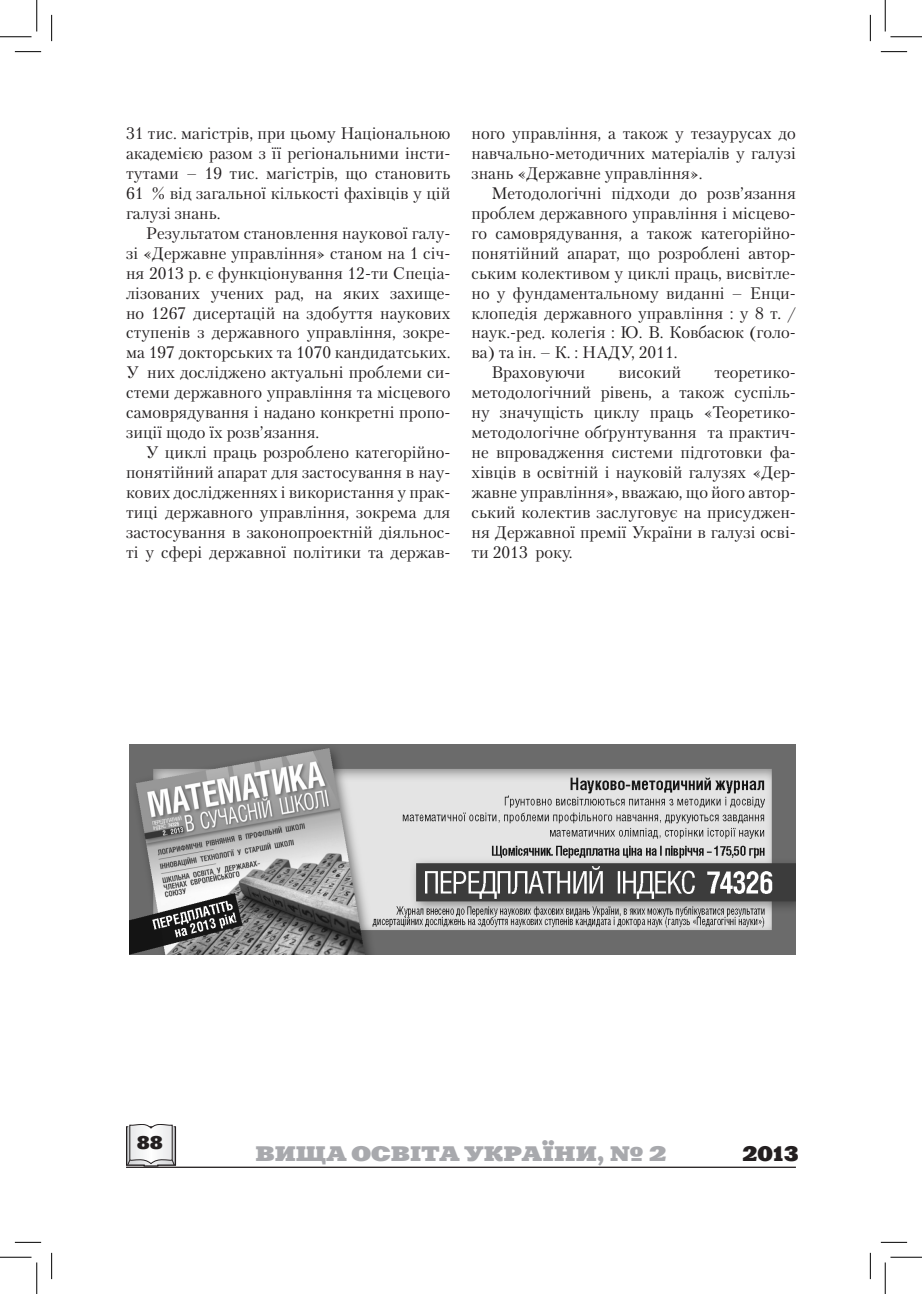
<style>
.page{position:relative;width:922px;height:1294px;background:#fff}
.page>*{position:absolute;margin:0;border:0;box-sizing:border-box;transform-origin:0 0}
.t1{font:700 21px "Xenia Extended C";color:#a8a9ad}
.t2{font:21px "Xenia Extended C";color:#231f20}
.t3{font:18.38px "Xenia Extended C";color:#231f20}
.Текст_базовый{font:16.62px/19.9px "Petersburg C";color:#231f20;text-align:justify}
</style>
<div class="page">
<hr style="left:126px;top:1166px;width:670px;height:2px;background:#231f20">
<svg style="left:126px;top:1124px;width:50px;height:42px"></svg>
<img style="left:129px;top:745px;width:667px;height:210px">
<svg style="left:15px;top:51px;width:26px;height:1px"></svg>
<svg style="left:881px;top:51px;width:26px;height:1px"></svg>
<svg style="left:15px;top:1242px;width:26px;height:1px"></svg>
<svg style="left:881px;top:1242px;width:26px;height:1px"></svg>
<svg style="left:51px;top:15px;width:1px;height:26px"></svg>
<svg style="left:51px;top:1253px;width:1px;height:26px"></svg>
<svg style="left:870px;top:15px;width:1px;height:26px"></svg>
<svg style="left:870px;top:1253px;width:1px;height:26px"></svg>
<hr style="left:0;top:36px;width:32px;height:1px;background:#000">
<hr style="left:890px;top:36px;width:32px;height:1px;background:#000">
<hr style="left:0;top:1257px;width:32px;height:1px;background:#000">
<hr style="left:890px;top:1257px;width:32px;height:1px;background:#000">
<hr style="left:36px;top:0;width:1px;height:32px;background:#000">
<hr style="left:36px;top:1262px;width:1px;height:32px;background:#000">
<hr style="left:885px;top:0;width:1px;height:32px;background:#000">
<hr style="left:885px;top:1262px;width:1px;height:32px;background:#000">
<p class="Текст_базовый" style="left:126px;top:123px;width:326px">31 тис. магістрів, при цьому Національною академією разом з її регіональними інсти&shy;тутами – 19 тис. магістрів, що становить 61 % від загальної кількості фахівців у цій галузі знань.</p>
<p class="Текст_базовый" style="left:126px;top:223px;width:326px;text-align:left;text-indent:20px">Результатом становлення наукової галу&shy;зі «Державне управління» станом на 1 січ&shy;ня 2013 р. є функціонування 12-ти Спеціа&shy;лізованих учених рад, на яких захище&shy;но 1267 дисертацій на здобуття наукових ступенів з державного управління, зокре&shy;ма 197 докторських та 1070 кандидатських.<br>У них досліджено актуальні проблеми си&shy;стеми державного управління та місцевого самоврядування і надано конкретні пропо&shy;зиції щодо їх розв’язання.</p>
<p class="Текст_базовый" style="left:126px;top:442px;width:326px;text-indent:20px">У циклі праць розроблено категорійно&shy;понятійний апарат для застосування в нау&shy;кових дослідженнях і використання у прак&shy;тиці державного управління, зокрема для застосування в законопроектній діяльнос&shy;ті у сфері державної політики та держав-</p>
<p class="Текст_базовый" style="left:471px;top:123px;width:326px">ного управління, а також у тезаурусах до навчально-методичних матеріалів у галузі знань «Державне управління».</p>
<p class="Текст_базовый" style="left:471px;top:183px;width:326px;text-indent:20px">Методологічні підходи до розв’язання проблем державного управління і місцево&shy;го самоврядування, а також категорійно&shy;понятійний апарат, що розроблені автор&shy;ським колективом у циклі праць, висвітле&shy;но у фундаментальному виданні – Енци&shy;клопедія державного управління : у 8 т. / наук.-ред. колегія : Ю. В. Ковбасюк (голо&shy;ва) та ін. – К. : НАДУ, 2011.</p>
<p class="Текст_базовый" style="left:491px;top:362px;width:95px">Враховуючи</p>
<p class="Текст_базовый" style="left:618px;top:362px;width:64px">високий</p>
<p class="Текст_базовый" style="left:471px;top:362px;width:326px;text-indent:243px">теоретико&shy;методологічний рівень, а також суспіль&shy;ну значущість циклу праць «Теоретико&shy;методологічне обґрунтування та практич&shy;не впровадження системи підготовки фа&shy;хівців в освітній і науковій галузях «Дер&shy;жавне управління», вважаю, що його автор&shy;ський колектив заслуговує на присуджен&shy;ня Державної премії України в галузі осві&shy;ти 2013 року.</p>
<p class="t3" style="left:137px;top:1130px;width:28px">88</p>
<p class="t1" style="left:255px;top:1140px;width:412px">ВИЩА ОСВІТА УКРАЇНИ, № 2</p>
<p class="t2" style="left:742px;top:1141px;width:58px">2013</p>
</div>
